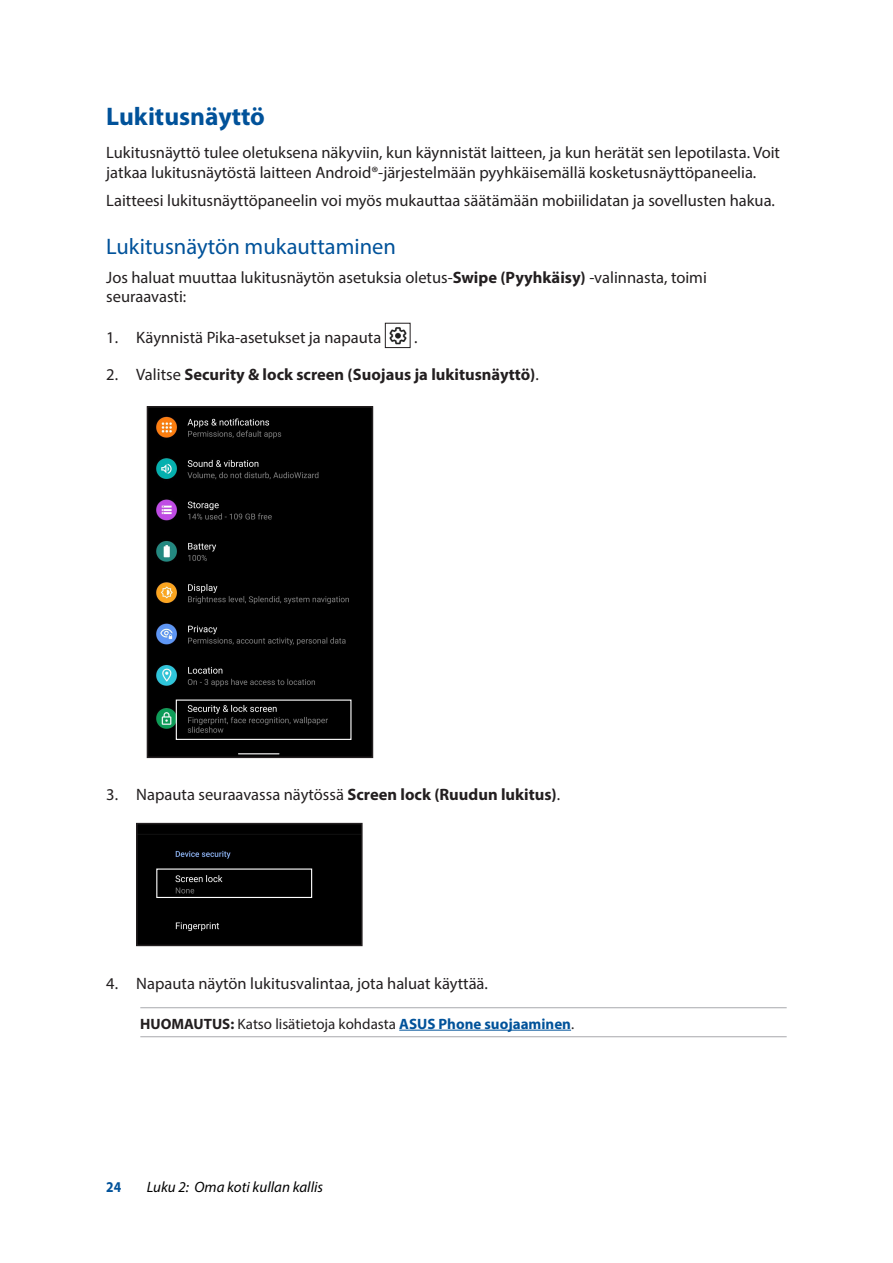
<style>
.page{position:relative;width:893px;height:1263px;background:#fff}
.page>*{position:absolute;margin:0;border:0;box-sizing:border-box;transform-origin:0 0}
.t1{font:700 25.5px "Myriad Pro";color:#01529a}
.t2{font:22.5px "Myriad Pro";color:#01529a}
.t3{font:16.5px/19.8px "Myriad Pro";color:#231f20}
.t4{font:700 16.5px "Myriad Pro";color:#231f20}
.t5{font:15px "Myriad Pro";color:#231f20}
.t6{font:italic 15px "Myriad Pro";color:#000}
.t7{font:700 15px "Myriad Pro";color:#01529a;scale:.9 1}
.s1{font-weight:700}
.s2{font-weight:400}
.s3{font-weight:700;color:#01529a}
</style>
<div class="page">
<img style="left:389px;top:327px;width:18px;height:18px">
<div style="left:385px;top:323px;width:26px;height:25px;border:1px solid #231f20"></div>
<hr style="left:140px;top:1007px;width:647px;height:1px;background:#a8a9ad">
<hr style="left:140px;top:1036px;width:647px;height:1px;background:#a8a9ad">
<hr style="left:399px;top:1030px;width:172px;height:1px;background:#01529a">
<img style="left:150px;top:409px;width:220px;height:346px">
<div style="left:147px;top:406px;width:226px;height:352px;border:2px solid #231f20"></div>
<div style="left:176px;top:699px;width:175px;height:41px;border:1px solid #fff"></div>
<div style="left:139px;top:826px;width:221px;height:117px;background:#000"></div>
<div style="left:136px;top:823px;width:227px;height:123px;border:2px solid #231f20"></div>
<div style="left:156px;top:868px;width:156px;height:30px;border:1px solid #fff"></div>
<h1 class="t1" style="left:106px;top:100px;width:160px">Lukitusnäyttö</h1>
<p class="t3" style="left:106px;top:142px;width:675px">Lukitusnäyttö tulee oletuksena näkyviin, kun käynnistät laitteen, ja kun herätät sen lepotilasta. Voit jatkaa lukitusnäytöstä laitteen Android®-järjestelmään pyyhkäisemällä kosketusnäyttöpaneelia.</p>
<p class="t3" style="left:106px;top:190px;width:670px">Laitteesi lukitusnäyttöpaneelin voi myös mukauttaa säätämään mobiilidatan ja sovellusten hakua.</p>
<h2 class="t2" style="left:106px;top:233px;width:291px">Lukitusnäytön mukauttaminen</h2>
<p class="t3" style="left:106px;top:267px;width:602px">Jos haluat muuttaa lukitusnäytön asetuksia oletus-<span class="s1">Swipe (Pyyhkäisy)</span> -valinnasta, toimi seuraavasti:</p>
<p class="t3" style="left:106px;top:327px;width:277px">1. Käynnistä Pika-asetukset ja napauta</p>
<p class="t3" style="left:414px;top:327px;width:5px">.</p>
<p class="t4" style="left:106px;top:363px;width:434px"><span class="s2">2. Valitse</span> Security &amp; lock screen (Suojaus ja lukitusnäyttö)<span class="s2">.</span></p>
<p class="t3" style="left:106px;top:785px;width:455px">3. Napauta seuraavassa näytössä <span class="s1">Screen lock (Ruudun lukitus)</span>.</p>
<p class="t3" style="left:106px;top:974px;width:383px">4. Napauta näytön lukitusvalintaa, jota haluat käyttää.</p>
<p class="t5" style="left:140px;top:1014px;width:435px"><span class="s1">HUOMAUTUS:</span> Katso lisätietoja kohdasta <span class="s3">ASUS Phone suojaaminen</span>.</p>
<p class="t7" style="left:106px;top:1177px;width:18px">24</p>
<p class="t6" style="left:147px;top:1178px;width:178px">Luku 2: Oma koti kullan kallis</p>
</div>
